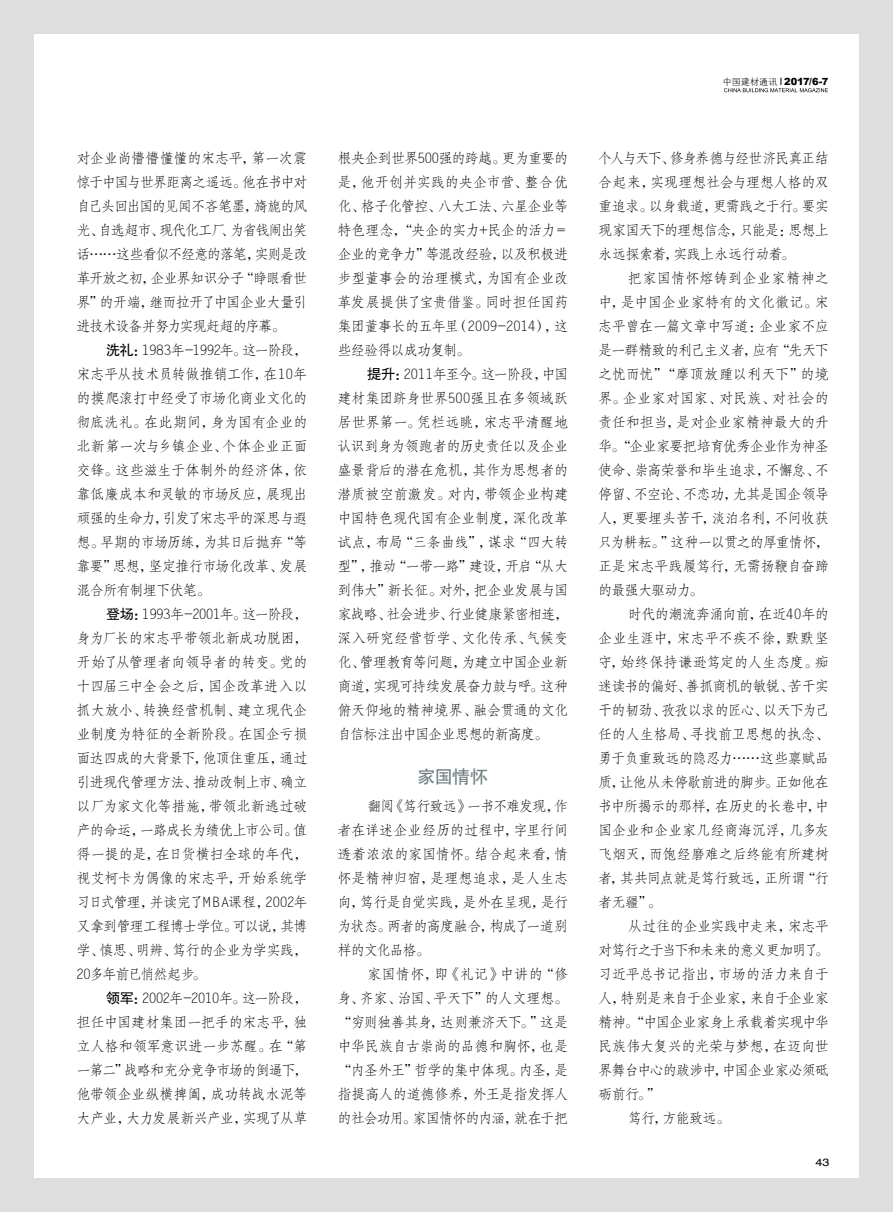
<style>
.page{position:relative;width:893px;height:1212px;background:#dfdede}
.page>*{position:absolute;margin:0;border:0;box-sizing:border-box;transform-origin:0 0}
.t1{font:18px "FZHTJW GB1 0";color:#707e7f}
.t2{font:14.25px/24px "FZFSJW GB1 0";letter-spacing:-.055em;color:#000;text-align:justify}
.t3{font:14.25px "FZFSJW GB1 0";letter-spacing:-.075em;color:#000}
.t4{font:14.25px "FZFSJW GB1 0";letter-spacing:-.09em;color:#000}
.t5{font:14.25px "FZFSJW GB1 0";letter-spacing:-.03em;color:#000}
.t6{font:14.25px "FZFSJW GB1 0";letter-spacing:-.035em;color:#000}
.t7{font:10.5px "Helvetica";color:#000;scale:1.2 1}
.t8{font:900 9.9px "Arial";letter-spacing:-.025em;color:#000}
.s1{font-family:"FZHTJW GB1 0"}
.s2{font-family:"FZXH1 JW GB1 0";font-weight:400;font-size:9px}
</style>
<div class="page">
<div style="left:34px;top:34px;width:825px;height:1144px;background:#fff"></div>
<svg style="left:724px;top:78px;width:104px;height:14px"></svg>
<p class="t2" style="left:77px;top:147px;width:233px">对企业尚懵懵懂懂的宋志平，第一次震惊于中国与世界距离之遥远。他在书中对自己头回出国的见闻不吝笔墨，旖旎的风光、自选超市、现代化工厂、为省钱闹出笑话……这些看似不经意的落笔，实则是改革开放之初，企业界知识分子“睁眼看世界”的开端，继而拉开了中国企业大量引进技术设备并努力实现赶超的序幕。</p>
<p class="t2" style="left:77px;top:339px;width:233px;text-indent:30px"><span class="s1">洗礼：</span>1983年-1992年。这一阶段，宋志平从技术员转做推销工作，在10年的摸爬滚打中经受了市场化商业文化的彻底洗礼。在此期间，身为国有企业的北新第一次与乡镇企业、个体企业正面交锋。这些滋生于体制外的经济体，依靠低廉成本和灵敏的市场反应，展现出顽强的生命力，引发了宋志平的深思与遐想。早期的市场历练，为其日后抛弃“等靠要”思想，坚定推行市场化改革、发展混合所有制埋下伏笔。</p>
<p class="t2" style="left:77px;top:603px;width:233px;text-indent:30px"><span class="s1">登场：</span>1993年-2001年。这一阶段，身为厂长的宋志平带领北新成功脱困，开始了从管理者向领导者的转变。党的十四届三中全会之后，国企改革进入以抓大放小、转换经营机制、建立现代企业制度为特征的全新阶段。在国企亏损面达四成的大背景下，他顶住重压，通过引进现代管理方法、推动改制上市、确立以厂为家文化等措施，带领北新逃过破产的命运，一路成长为绩优上市公司。值得一提的是，在日货横扫全球的年代，视艾柯卡为偶像的宋志平，开始系统学习日式管理，并读完了M B A课程，2002年又拿到管理工程博士学位。可以说，其博学、慎思、明辨、笃行的企业为学实践，20多年前已悄然起步。</p>
<p class="t2" style="left:77px;top:987px;width:233px;text-indent:30px"><span class="s1">领军：</span>2002年-2010年。这一阶段，担任中国建材集团一把手的宋志平，独立人格和领军意识进一步苏醒。在“第一第二”战略和充分竞争市场的倒逼下，他带领企业纵横捭阖，成功转战水泥等大产业，大力发展新兴产业，实现了从草</p>
<p class="t2" style="left:337px;top:147px;width:233px">根央企到世界500强的跨越。更为重要的是，他开创并实践的央企市营、整合优化、格子化管控、八大工法、六星企业等特色理念，“央企的实力+民企的活力＝企业的竞争力”等混改经验，以及积极进步型董事会的治理模式，为国有企业改革发展提供了宝贵借鉴。同时担任国药集团董事长的五年里（2009-2014），这些经验得以成功复制。</p>
<p class="t2" style="left:337px;top:362px;width:233px;text-indent:30px"><span class="s1">提升：</span>2011年至今。这一阶段，中国建材集团跻身世界500强且在多领域跃居世界第一。凭栏远眺，宋志平清醒地认识到身为领跑者的历史责任以及企业盛景背后的潜在危机，其作为思想者的潜质被空前激发。对内，带领企业构建中国特色现代国有企业制度，深化改革试点，布局“三条曲线”，谋求“四大转型”，推动“一带一路”建设，开启“从大到伟大”新长征。对外，把企业发展与国家战略、社会进步、行业健康紧密相连，深入研究经营哲学、文化传承、气候变化、管理教育等问题，为建立中国企业新商道，实现可持续发展奋力鼓与呼。这种俯天仰地的精神境界、融会贯通的文化自信标注出中国企业思想的新高度。</p>
<p class="t1" style="left:418px;top:767px;width:72px">家国情怀</p>
<p class="t2" style="left:337px;top:795px;width:233px;text-indent:30px">翻阅《笃行致远》一书不难发现，作者在详述企业经历的过程中，字里行间透着浓浓的家国情怀。结合起来看，情怀是精神归宿，是理想追求，是人生志向，笃行是自觉实践，是外在呈现，是行为状态。两者的高度融合，构成了一道别样的文化品格。</p>
<p class="t2" style="left:337px;top:963px;width:233px;text-indent:30px">家国情怀，即《礼记》中讲的“修身、齐家、治国、平天下”的人文理想。“穷则独善其身，达则兼济天下。”这是中华民族自古崇尚的品德和胸怀，也是“内圣外王”哲学的集中体现。内圣，是指提高人的道德修养，外王是指发挥人的社会功用。家国情怀的内涵，就在于把</p>
<p class="t8" style="left:723px;top:74px;width:107px"><span class="s2">中国建材通讯</span> 2017/6-7</p>
<p class="t8" style="left:788px;top:74px;width:42px">2017/09</p>
<p class="t2" style="left:598px;top:147px;width:233px">个人与天下、修身养德与经世济民真正结合起来，实现理想社会与理想人格的双重追求。以身载道，更需践之于行。要实现家国天下的理想信念，只能是：思想上永远探索着，实践上永远行动着。</p>
<p class="t2" style="left:598px;top:267px;width:233px;text-indent:30px">把家国情怀熔铸到企业家精神之中，是中国企业家特有的文化徽记。宋志平曾在一篇文章中写道：企业家不应是一群精致的利己主义者，应有“先天下之忧而忧”“摩顶放踵以利天下”的境界。企业家对国家、对民族、对社会的责任和担当，是对企业家精神最大的升华。“企业家要把培育优秀企业作为神圣使命、崇高荣誉和毕生追求，不懈怠、不停留、不空论、不恋功，尤其是国企领导人，更要埋头苦干，淡泊名利，不问收获只为耕耘。”这种一以贯之的厚重情怀，正是宋志平践履笃行，无需扬鞭自奋蹄的最强大驱动力。</p>
<p class="t2" style="left:598px;top:603px;width:233px;text-indent:30px">时代的潮流奔涌向前，在近40年的企业生涯中，宋志平不疾不徐，默默坚守，始终保持谦逊笃定的人生态度。痴迷读书的偏好、善抓商机的敏锐、苦干实干的韧劲、孜孜以求的匠心、以天下为己任的人生格局、寻找前卫思想的执念、勇于负重致远的隐忍力……这些禀赋品质，让他从未停歇前进的脚步。正如他在书中所揭示的那样，在历史的长卷中，中国企业和企业家几经商海沉浮，几多灰飞烟灭，而饱经磨难之后终能有所建树者，其共同点就是笃行致远，正所谓“行者无疆”。</p>
<p class="t2" style="left:628px;top:914px;width:203px">从过往的企业实践中走来，宋志平</p>
<p class="t4" style="left:598px;top:942px;width:233px">对笃行之于当下和未来的意义更加明了。</p>
<p class="t5" style="left:598px;top:966px;width:233px">习近平总书记指出，市场的活力来自于</p>
<p class="t3" style="left:598px;top:990px;width:233px">人，特别是来自于企业家，来自于企业家</p>
<p class="t2" style="left:598px;top:1010px;width:232px">精神。“中国企业家身上承载着实现中华</p>
<p class="t6" style="left:598px;top:1038px;width:233px">民族伟大复兴的光荣与梦想，在迈向世</p>
<p class="t3" style="left:598px;top:1062px;width:233px">界舞台中心的跋涉中，中国企业家必须砥</p>
<p class="t2" style="left:598px;top:1082px;width:65px">砺前行。”</p>
<p class="t2" style="left:628px;top:1106px;width:104px">笃行，方能致远。</p>
<p class="t7" style="left:815px;top:1154px;width:13px">43</p>
</div>
